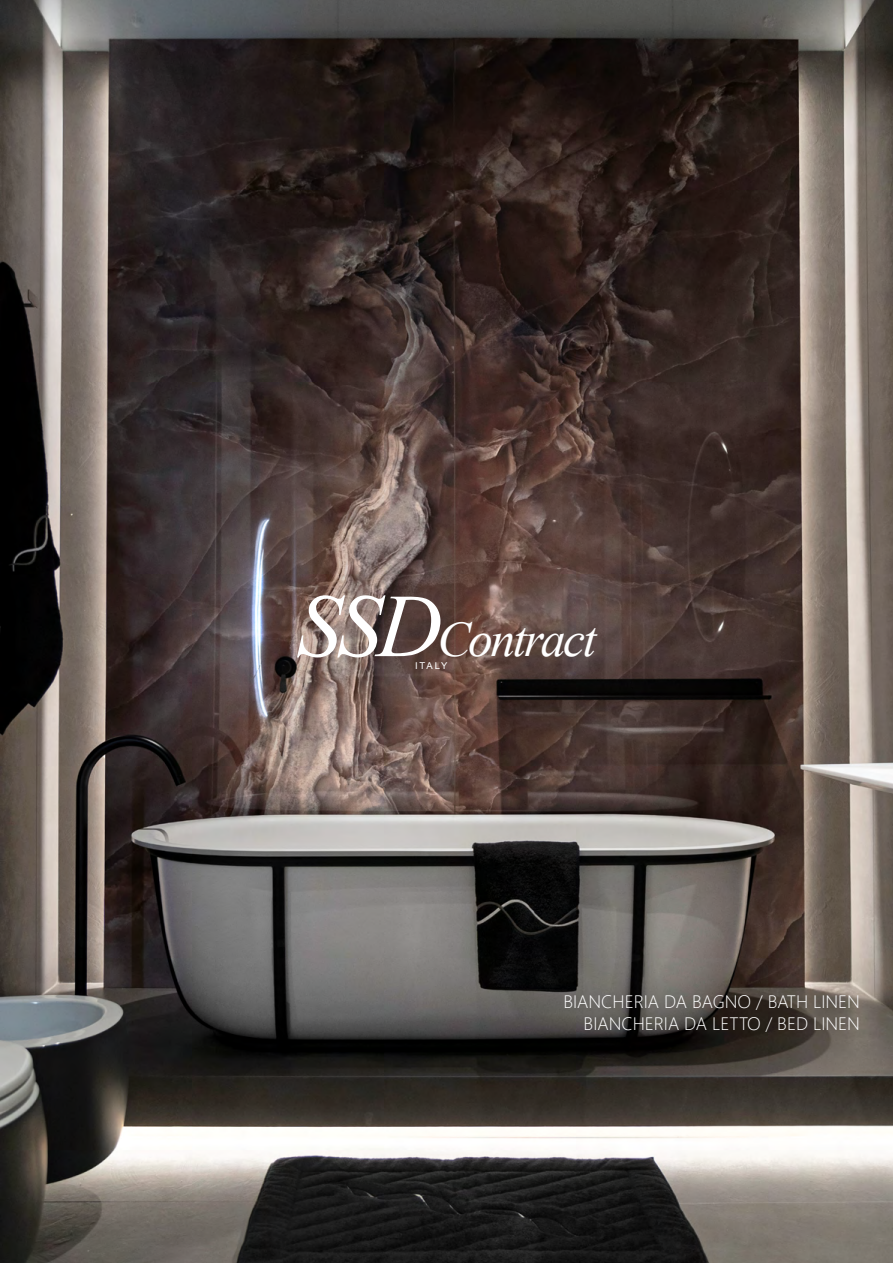
<style>
.page{position:relative;width:893px;height:1263px;background:#fff}
.page>*{position:absolute;margin:0;border:0;box-sizing:border-box;transform-origin:0 0}
.t1{font:italic 49.65px "Times New Roman";letter-spacing:-.05em;color:#fff}
.t2{font:300 18px/21.6px "Segoe UI";color:#fff;text-align:right}
.t3{font:9.45px "Arial";letter-spacing:.165em;color:#fff}
.s1{font-size:89.7px}
</style>
<div class="page">
<img style="left:0;top:0;width:893px;height:1263px">
<h1 class="t1" style="left:296px;top:605px;width:302px"><span class="s1">SSD</span>Contract</h1>
<p class="t3" style="left:415px;top:659px;width:34px">ITALY</p>
<p class="t2" style="left:563px;top:989px;width:298px">BIANCHERIA DA BAGNO / BATH LINEN<br>BIANCHERIA DA LETTO / BED LINEN</p>
</div>
